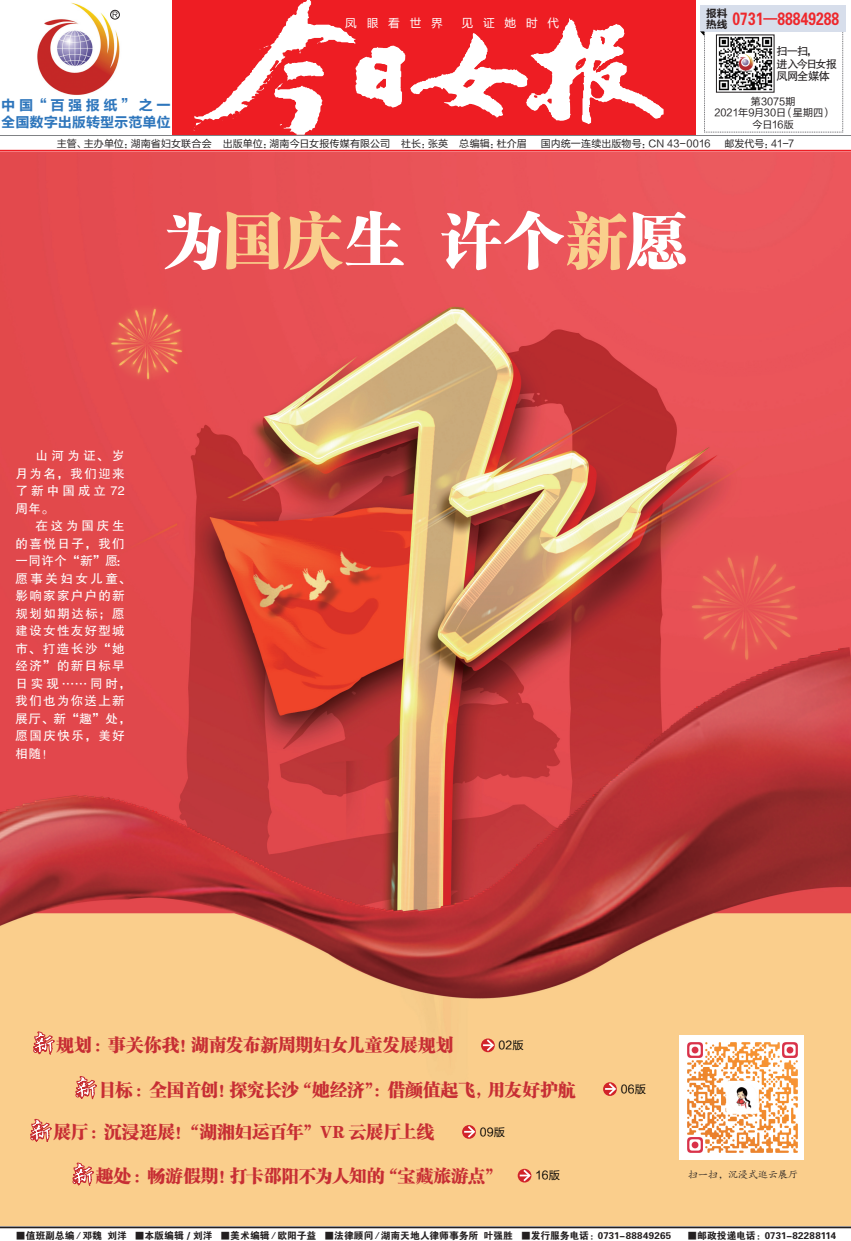
<style>
.page{position:relative;width:851px;height:1241px;background:#fff}
.page>*{position:absolute;margin:0;border:0;box-sizing:border-box;transform-origin:0 0}
.t1{font:60.5px "FZCSJW GB1 0";letter-spacing:.005em;color:#fff}
.t2{font:17.88px "FZDHTJW GB1 0";color:#ee272b;scale:.78 1}
.t3{font:17.5px "FZCSK GBK1 0";color:#c72e34}
.t4{font:14.12px/17px "FZLTCHK GBK1 0";letter-spacing:-.005em;color:#2e76bc}
.t5{font:12.5px/17.5px "FZHTJW GB1 0";letter-spacing:.115em;color:#fff;text-align:justify}
.t6{font:11.75px "FZLTHJW GB1 0";letter-spacing:.84em;color:#fff}
.t7{font:11.25px/12.5px "FZHTJW GB1 0";letter-spacing:-.08em;color:#231f20}
.t8{font:11.25px "FZLTHK GBK1 0";letter-spacing:.015em;color:#000}
.t9{font:10.75px "FZLTCHJW GB1 0";color:#231f20}
.t10{font:10px/11.2px "FZLTHJW GB1 0";letter-spacing:.005em;color:#231f20;text-align:center}
.t11{font:10px "FZKTJW GB1 0";color:#231f20}
.t12{font:9.75px "FZDHTJW GB1 0";letter-spacing:.005em;color:#231f20}
.s1{color:#f9cf8c}
</style>
<div class="page">
<svg style="left:172px;top:0;width:523px;height:135px;fill:#ee1d23"></svg>
<img style="left:194px;top:24px;width:162px;height:97px">
<hr style="left:0;top:135px;width:850px;height:1px;background:#808285">
<div style="left:699px;top:5px;width:146px;height:27px;background:#d7deeb"></div>
<svg style="left:700px;top:31px;width:143px;height:102px"></svg>
<img style="left:37px;top:2px;width:83px;height:93px">
<div style="left:110px;top:10px;width:9px;height:9px;border:1px solid #231f20;border-radius:50%"></div>
<svg style="left:113px;top:12px;width:5px;height:6px"></svg>
<hr style="left:0;top:150px;width:850px;height:1px;background:#ee1d23">
<hr style="left:0;top:1226px;width:850px;height:1px;background:#231f20">
<img style="left:1px;top:152px;width:849px;height:1073px">
<div style="left:259px;top:557px;width:124px;height:63px;background:#231f20;opacity:.33"></div>
<img style="left:254px;top:551px;width:117px;height:56px">
<svg style="left:33px;top:1030px;width:22px;height:40px"></svg>
<div style="left:481px;top:1038px;width:13px;height:14px;background:#d1232a;border-radius:50%"></div>
<svg style="left:483px;top:1037px;width:12px;height:15px"></svg>
<svg style="left:75px;top:1075px;width:22px;height:39px"></svg>
<svg style="left:603px;top:1081px;width:13px;height:14px"></svg>
<svg style="left:605px;top:1081px;width:12px;height:15px"></svg>
<svg style="left:30px;top:1117px;width:22px;height:40px"></svg>
<svg style="left:462px;top:1124px;width:14px;height:14px"></svg>
<svg style="left:464px;top:1123px;width:12px;height:16px"></svg>
<svg style="left:72px;top:1161px;width:23px;height:40px"></svg>
<svg style="left:517px;top:1168px;width:14px;height:14px"></svg>
<svg style="left:519px;top:1167px;width:13px;height:15px"></svg>
<img style="left:106px;top:306px;width:76px;height:77px">
<img style="left:684px;top:550px;width:114px;height:116px">
<div style="left:679px;top:1035px;width:124px;height:124px;background:#fff"></div>
<img style="left:687px;top:1042px;width:111px;height:110px">
<p class="t6" style="left:345px;top:16px;width:99px">凤眼看世界</p>
<p class="t6" style="left:461px;top:16px;width:99px">见证她时代</p>
<p class="t9" style="left:706px;top:7px;width:23px">报料</p>
<h2 class="t2" style="left:706px;top:9px;width:172px"><sub>热线</sub> 0731—88849288</h2>
<p class="t7" style="left:776px;top:45px;width:62px">扫一扫，<br>进入今日女报凤网全媒体</p>
<p class="t10" style="left:714px;top:96px;width:119px">第3075期<br>2021年9月30日（星期四）今日16版</p>
<p class="t4" style="left:1px;top:97px;width:171px">中国“百强报纸”之一全国数字出版转型示范单位</p>
<p class="t10" style="left:57px;top:138px;width:471px">主管、主办单位：湖南省妇女联合会 出版单位：湖南今日女报传媒有限公司 社长：张英 总编辑：杜介眉</p>
<p class="t10" style="left:540px;top:138px;width:171px">国内统一连续出版物号：CN 43-0016</p>
<p class="t10" style="left:724px;top:138px;width:71px">邮发代号：41-7</p>
<h1 class="t1" style="left:162px;top:206px;width:525px">为<span class="s1">国庆</span>生 许个<span class="s1">新</span>愿</h1>
<p class="t5" style="left:16px;top:447px;width:111px;text-indent:20px">山河为证、岁月为名，我们迎来了新中国成立72周年。</p>
<p class="t5" style="left:16px;top:517px;width:117px;text-align:left;text-indent:20px">在这为国庆生的喜悦日子，我们一同许个“新”愿：愿事关妇女儿童、影响家家户户的新规划如期达标；愿建设女性友好型城市、打造长沙“她经济”的新目标早日实现……同时，我们也为你送上新展厅、新“趣”处，愿国庆快乐，美好相随！</p>
<h3 class="t3" style="left:56px;top:1034px;width:398px">规划：事关你我！湖南发布新周期妇女儿童发展规划</h3>
<p class="t8" style="left:498px;top:1038px;width:26px">02版</p>
<h3 class="t3" style="left:99px;top:1079px;width:478px">目标：全国首创！探究长沙“她经济”：借颜值起飞，用友好护航</h3>
<p class="t8" style="left:620px;top:1082px;width:27px">06版</p>
<h3 class="t3" style="left:53px;top:1122px;width:382px">展厅：沉浸逛展！“湖湘妇运百年”VR 云展厅上线</h3>
<p class="t8" style="left:479px;top:1125px;width:27px">09版</p>
<h3 class="t3" style="left:96px;top:1165px;width:408px">趣处：畅游假期！打卡邵阳不为人知的“宝藏旅游点”</h3>
<p class="t8" style="left:535px;top:1168px;width:26px">16版</p>
<p class="t11" style="left:688px;top:1169px;width:111px">扫一扫，沉浸式逛云展厅</p>
<p class="t12" style="left:16px;top:1229px;width:656px">■值班副总编／邓魏 刘洋 ■本版编辑 / 刘洋 ■美术编辑／欧阳子益 ■法律顾问／湖南天地人律师事务所 叶强胜 ■发行服务电话：0731-88849265</p>
<p class="t12" style="left:687px;top:1229px;width:150px">■邮政投递电话：0731-82288114</p>
</div>
